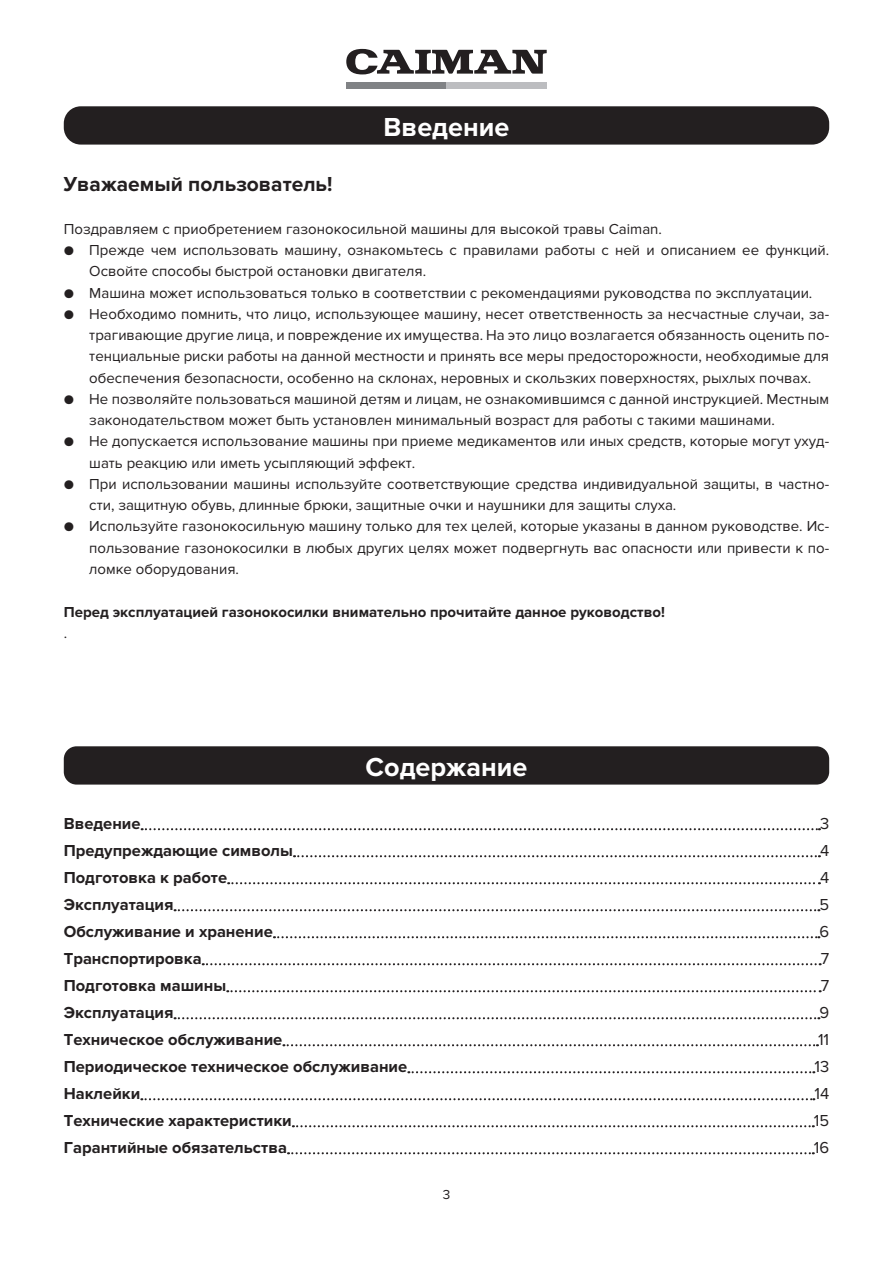
<style>
.page{position:relative;width:893px;height:1263px;background:#fff}
.page>*{position:absolute;margin:0;border:0;box-sizing:border-box;transform-origin:0 0}
.t1{font:700 27px "Proxima Nova";color:#fff}
.t2{font:700 21px "Proxima Nova";color:#231f20}
.t3{font:700 16.5px "Proxima Nova";color:#231f20}
.t4{font:16.5px "Proxima Nova";color:#231f20}
.t5{font:15px/21.3px "Proxima Nova";color:#231f20}
.t6{font:700 15px "Proxima Nova";color:#231f20}
.t7{font:13.5px "Proxima Nova";color:#231f20}
</style>
<div class="page">
<svg style="left:346px;top:49px;width:201px;height:25px"></svg>
<div style="left:347px;top:82px;width:100px;height:7px;background:#808285"></div>
<div style="left:447px;top:82px;width:100px;height:7px;background:#bcbdc0"></div>
<div style="left:64px;top:106px;width:765px;height:39px;background:#231f20;border-radius:17px"></div>
<div style="left:64px;top:746px;width:765px;height:38px;background:#231f20;border-radius:13px"></div>
<svg style="left:142px;top:828px;width:678px;height:2px"></svg>
<svg style="left:294px;top:855px;width:526px;height:2px"></svg>
<svg style="left:228px;top:882px;width:592px;height:2px"></svg>
<svg style="left:175px;top:909px;width:644px;height:2px"></svg>
<svg style="left:274px;top:936px;width:545px;height:2px"></svg>
<svg style="left:203px;top:963px;width:618px;height:2px"></svg>
<svg style="left:227px;top:990px;width:594px;height:2px"></svg>
<svg style="left:175px;top:1017px;width:644px;height:2px"></svg>
<svg style="left:283px;top:1044px;width:535px;height:2px"></svg>
<svg style="left:408px;top:1071px;width:406px;height:2px"></svg>
<svg style="left:141px;top:1098px;width:673px;height:2px"></svg>
<svg style="left:293px;top:1125px;width:521px;height:2px"></svg>
<svg style="left:288px;top:1152px;width:526px;height:2px"></svg>
<h1 class="t1" style="left:384px;top:112px;width:127px">Введение</h1>
<h2 class="t2" style="left:64px;top:172px;width:270px">Уважаемый пользователь!</h2>
<p class="t5" style="left:64px;top:218px;width:600px">Поздравляем с приобретением газонокосильной машины для высокой травы Caiman.</p>
<p class="t5" style="left:89px;top:240px;width:741px;text-indent:-26px">● Прежде чем использовать машину, ознакомьтесь с правилами работы с ней и описанием ее функций.<br>Освойте способы быстрой остановки двигателя.</p>
<p class="t5" style="left:64px;top:282px;width:750px">● Машина может использоваться только в соответствии с рекомендациями руководства по эксплуатации.</p>
<p class="t5" style="left:89px;top:303px;width:741px;text-align:justify;text-indent:-26px">● Необходимо помнить, что лицо, использующее машину, несет ответственность за несчастные случаи, за&shy;трагивающие другие лица, и повреждение их имущества. На это лицо возлагается обязанность оценить по&shy;тенциальные риски работы на данной местности и принять все меры предосторожности, необходимые для обеспечения безопасности, особенно на склонах, неровных и скользких поверхностях, рыхлых почвах.</p>
<p class="t5" style="left:89px;top:388px;width:741px;text-indent:-26px">● Не позволяйте пользоваться машиной детям и лицам, не ознакомившимся с данной инструкцией. Местным законодательством может быть установлен минимальный возраст для работы с такими машинами.</p>
<p class="t5" style="left:89px;top:431px;width:741px;text-indent:-26px">● Не допускается использование машины при приеме медикаментов или иных средств, которые могут ухуд&shy;шать реакцию или иметь усыпляющий эффект.</p>
<p class="t5" style="left:89px;top:474px;width:741px;text-indent:-26px">● При использовании машины используйте соответствующие средства индивидуальной защиты, в частно&shy;сти, защитную обувь, длинные брюки, защитные очки и наушники для защиты слуха.</p>
<p class="t5" style="left:89px;top:516px;width:741px;text-align:justify;text-indent:-26px">● Используйте газонокосильную машину только для тех целей, которые указаны в данном руководстве. Ис&shy;пользование газонокосилки в любых других целях может подвергнуть вас опасности или привести к по&shy;ломке оборудования.</p>
<p class="t6" style="left:64px;top:603px;width:603px">Перед эксплуатацией газонокосилки внимательно прочитайте данное руководство!</p>
<p class="t5" style="left:64px;top:622px;width:5px">.</p>
<h1 class="t1" style="left:366px;top:751px;width:163px">Содержание</h1>
<p class="t3" style="left:64px;top:814px;width:78px">Введение</p>
<p class="t4" style="left:820px;top:814px;width:11px">3</p>
<p class="t3" style="left:64px;top:841px;width:231px">Предупреждающие символы</p>
<p class="t4" style="left:820px;top:841px;width:11px">4</p>
<p class="t3" style="left:64px;top:868px;width:165px">Подготовка к работе</p>
<p class="t4" style="left:820px;top:868px;width:11px">4</p>
<p class="t3" style="left:64px;top:895px;width:111px">Эксплуатация</p>
<p class="t4" style="left:819px;top:895px;width:11px">5</p>
<p class="t3" style="left:64px;top:922px;width:211px">Обслуживание и хранение</p>
<p class="t4" style="left:819px;top:922px;width:11px">6</p>
<p class="t3" style="left:64px;top:949px;width:139px">Транспортировка</p>
<p class="t4" style="left:821px;top:949px;width:10px">7</p>
<p class="t3" style="left:64px;top:976px;width:164px">Подготовка машины</p>
<p class="t4" style="left:821px;top:976px;width:10px">7</p>
<p class="t3" style="left:64px;top:1003px;width:111px">Эксплуатация</p>
<p class="t4" style="left:819px;top:1003px;width:11px">9</p>
<p class="t3" style="left:64px;top:1030px;width:220px">Техническое обслуживание</p>
<p class="t4" style="left:818px;top:1030px;width:13px">11</p>
<p class="t3" style="left:64px;top:1057px;width:345px">Периодическое техническое обслуживание</p>
<p class="t4" style="left:814px;top:1057px;width:16px">13</p>
<p class="t3" style="left:64px;top:1084px;width:78px">Наклейки</p>
<p class="t4" style="left:814px;top:1084px;width:16px">14</p>
<p class="t3" style="left:64px;top:1111px;width:230px">Технические характеристики</p>
<p class="t4" style="left:814px;top:1111px;width:17px">15</p>
<p class="t3" style="left:64px;top:1138px;width:225px">Гарантийные обязательства</p>
<p class="t4" style="left:814px;top:1138px;width:17px">16</p>
<p class="t7" style="left:443px;top:1186px;width:9px">3</p>
</div>
